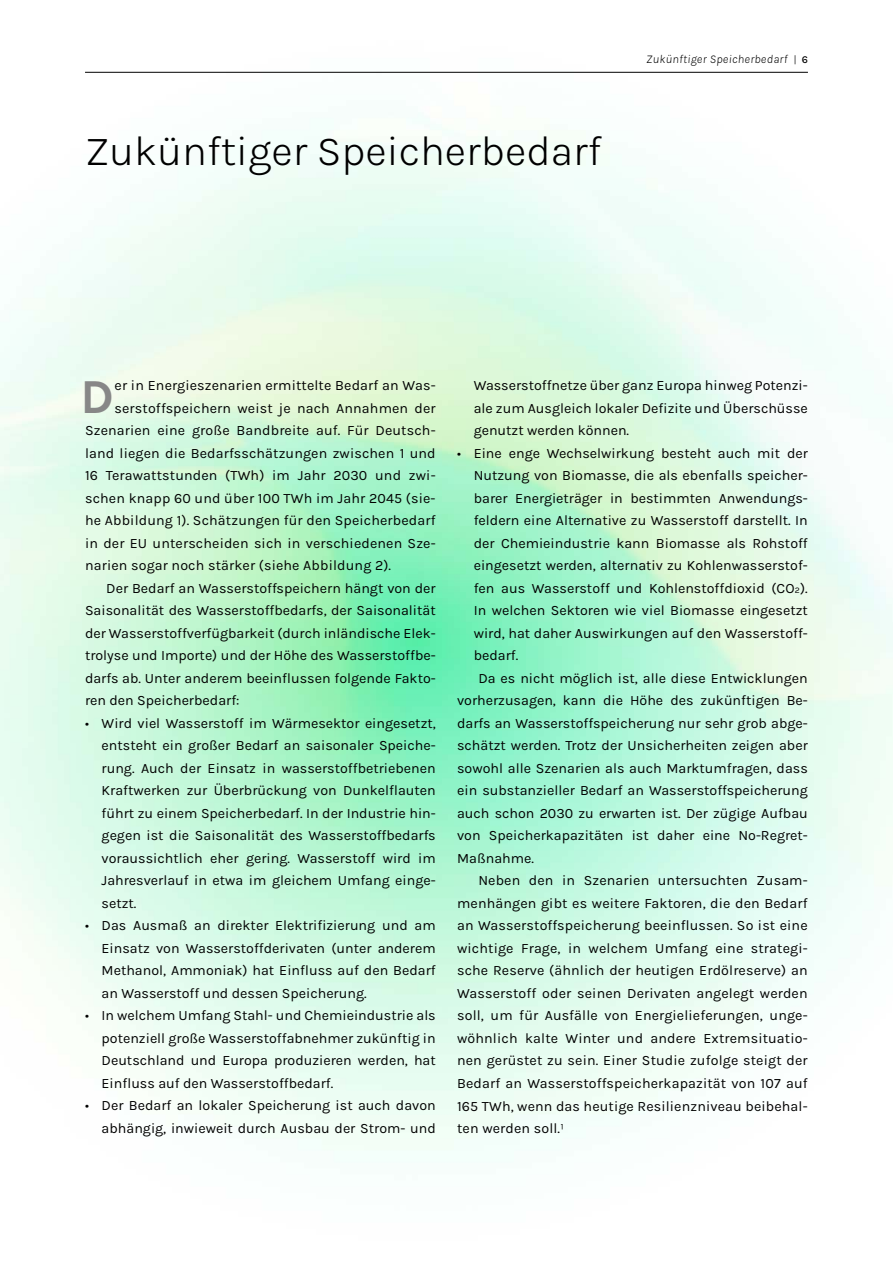
<style>
.page{position:relative;width:893px;height:1263px;background:#fff}
.page>*{position:absolute;margin:0;border:0;box-sizing:border-box;transform-origin:0 0}
.t1{font:700 48.9px "Karla";color:#878787}
.t2{font:300 42px "Karla";color:#000}
.t3{font:14.25px/22.5px "Karla";color:#000;text-align:justify}
.t4{font:italic 300 12px "Karla";letter-spacing:.025em;color:#000}
.s1{font-style:normal;font-size:10.5px}
.s2{font-weight:500;font-style:normal;font-size:10.5px}
</style>
<div class="page">
<img style="left:0;top:71px;width:893px;height:1092px">
<hr style="left:85px;top:72px;width:723px;height:1px;background:#000">
<h2 class="t2" style="left:85px;top:125px;width:518px">Zukünftiger Speicherbedarf</h2>
<p class="t4" style="left:646px;top:51px;width:163px">Zukünftiger Speicherbedarf <span class="s1">|</span> <span class="s2">6</span></p>
<h1 class="t1" style="left:80px;top:364px;width:35px">D</h1>
<p class="t3" style="left:115px;top:374px;width:323px">er in Energieszenarien ermittelte Bedarf an Was-</p>
<p class="t3" style="left:115px;top:396px;width:323px">serstoffspeichern weist je nach Annahmen der</p>
<p class="t3" style="left:85px;top:419px;width:352px">Szenarien eine große Bandbreite auf. Für Deutsch-</p>
<p class="t3" style="left:85px;top:441px;width:352px">land liegen die Bedarfsschätzungen zwischen 1 und</p>
<p class="t3" style="left:85px;top:464px;width:352px">16 Terawattstunden (TWh) im Jahr 2030 und zwi-</p>
<p class="t3" style="left:85px;top:486px;width:352px">schen knapp 60 und über 100 TWh im Jahr 2045 (sie-</p>
<p class="t3" style="left:85px;top:509px;width:352px">he Abbildung 1). Schätzungen für den Speicherbedarf</p>
<p class="t3" style="left:85px;top:531px;width:352px">in der EU unterscheiden sich in verschiedenen Sze-</p>
<p class="t3" style="left:85px;top:554px;width:307px">narien sogar noch stärker (siehe Abbildung 2).</p>
<p class="t3" style="left:106px;top:576px;width:331px">Der Bedarf an Wasserstoffspeichern hängt von der</p>
<p class="t3" style="left:85px;top:599px;width:352px">Saisonalität des Wasserstoffbedarfs, der Saisonalität</p>
<p class="t3" style="left:85px;top:621px;width:352px">der Wasserstoffverfügbarkeit (durch inländische Elek-</p>
<p class="t3" style="left:85px;top:644px;width:352px">trolyse und Importe) und der Höhe des Wasserstoffbe-</p>
<p class="t3" style="left:85px;top:666px;width:352px">darfs ab. Unter anderem beeinflussen folgende Fakto-</p>
<p class="t3" style="left:85px;top:689px;width:156px">ren den Speicherbedarf:</p>
<p class="t3" style="left:102px;top:711px;width:336px;text-indent:-17px">• Wird viel Wasserstoff im Wärmesektor eingesetzt, entsteht ein großer Bedarf an saisonaler Speiche&shy;rung. Auch der Einsatz in wasserstoffbetriebenen Kraftwerken zur Überbrückung von Dunkelflauten führt zu einem Speicherbedarf. In der Industrie hin&shy;gegen ist die Saisonalität des Wasserstoffbedarfs voraussichtlich eher gering. Wasserstoff wird im Jahresverlauf in etwa im gleichem Umfang einge&shy;setzt.</p>
<p class="t3" style="left:102px;top:914px;width:336px;text-indent:-17px">• Das Ausmaß an direkter Elektrifizierung und am Einsatz von Wasserstoffderivaten (unter anderem Methanol, Ammoniak) hat Einfluss auf den Bedarf an Wasserstoff und dessen Speicherung.</p>
<p class="t3" style="left:102px;top:1004px;width:336px;text-indent:-17px">• In welchem Umfang Stahl- und Chemieindustrie als potenziell große Wasserstoffabnehmer zukünftig in Deutschland und Europa produzieren werden, hat Einfluss auf den Wasserstoffbedarf.</p>
<p class="t3" style="left:85px;top:1094px;width:352px;text-align:right">• Der Bedarf an lokaler Speicherung ist auch davon abhängig, inwieweit durch Ausbau der Strom- und</p>
<p class="t3" style="left:474px;top:374px;width:336px">Wasserstoffnetze über ganz Europa hinweg Potenzi&shy;ale zum Ausgleich lokaler Defizite und Überschüsse genutzt werden können.</p>
<p class="t3" style="left:457px;top:441px;width:352px">• Eine enge Wechselwirkung besteht auch mit der</p>
<p class="t3" style="left:474px;top:464px;width:336px">Nutzung von Biomasse, die als ebenfalls speicher-</p>
<p class="t3" style="left:474px;top:486px;width:336px">barer Energieträger in bestimmten Anwendungs-</p>
<p class="t3" style="left:474px;top:509px;width:336px">feldern eine Alternative zu Wasserstoff darstellt. In</p>
<p class="t3" style="left:474px;top:531px;width:336px">der Chemieindustrie kann Biomasse als Rohstoff</p>
<p class="t3" style="left:474px;top:554px;width:336px">eingesetzt werden, alternativ zu Kohlenwasserstof-</p>
<p class="t3" style="left:474px;top:576px;width:335px">fen aus Wasserstoff und Kohlenstoffdioxid (CO2).</p>
<p class="t3" style="left:474px;top:599px;width:336px">In welchen Sektoren wie viel Biomasse eingesetzt</p>
<p class="t3" style="left:474px;top:621px;width:336px">wird, hat daher Auswirkungen auf den Wasserstoff-</p>
<p class="t3" style="left:474px;top:644px;width:45px">bedarf.</p>
<p class="t3" style="left:478px;top:666px;width:331px">Da es nicht möglich ist, alle diese Entwicklungen</p>
<p class="t3" style="left:457px;top:689px;width:352px">vorherzusagen, kann die Höhe des zukünftigen Be-</p>
<p class="t3" style="left:457px;top:711px;width:352px">darfs an Wasserstoffspeicherung nur sehr grob abge-</p>
<p class="t3" style="left:457px;top:734px;width:352px">schätzt werden. Trotz der Unsicherheiten zeigen aber</p>
<p class="t3" style="left:457px;top:756px;width:352px">sowohl alle Szenarien als auch Marktumfragen, dass</p>
<p class="t3" style="left:457px;top:779px;width:352px">ein substanzieller Bedarf an Wasserstoffspeicherung</p>
<p class="t3" style="left:457px;top:801px;width:352px">auch schon 2030 zu erwarten ist. Der zügige Aufbau</p>
<p class="t3" style="left:457px;top:824px;width:352px">von Speicherkapazitäten ist daher eine No-Regret-</p>
<p class="t3" style="left:457px;top:846px;width:78px">Maßnahme.</p>
<p class="t3" style="left:478px;top:869px;width:331px">Neben den in Szenarien untersuchten Zusam-</p>
<p class="t3" style="left:457px;top:891px;width:352px">menhängen gibt es weitere Faktoren, die den Bedarf</p>
<p class="t3" style="left:457px;top:914px;width:352px">an Wasserstoffspeicherung beeinflussen. So ist eine</p>
<p class="t3" style="left:457px;top:936px;width:352px">wichtige Frage, in welchem Umfang eine strategi-</p>
<p class="t3" style="left:457px;top:959px;width:352px">sche Reserve (ähnlich der heutigen Erdölreserve) an</p>
<p class="t3" style="left:457px;top:981px;width:352px">Wasserstoff oder seinen Derivaten angelegt werden</p>
<p class="t3" style="left:457px;top:1004px;width:352px">soll, um für Ausfälle von Energielieferungen, unge-</p>
<p class="t3" style="left:457px;top:1026px;width:352px">wöhnlich kalte Winter und andere Extremsituatio-</p>
<p class="t3" style="left:457px;top:1049px;width:352px">nen gerüstet zu sein. Einer Studie zufolge steigt der</p>
<p class="t3" style="left:457px;top:1071px;width:352px">Bedarf an Wasserstoffspeicherkapazität von 107 auf</p>
<p class="t3" style="left:457px;top:1094px;width:352px">165 TWh, wenn das heutige Resilienzniveau beibehal-</p>
<p class="t3" style="left:457px;top:1116px;width:108px">ten werden soll.1</p>
</div>
